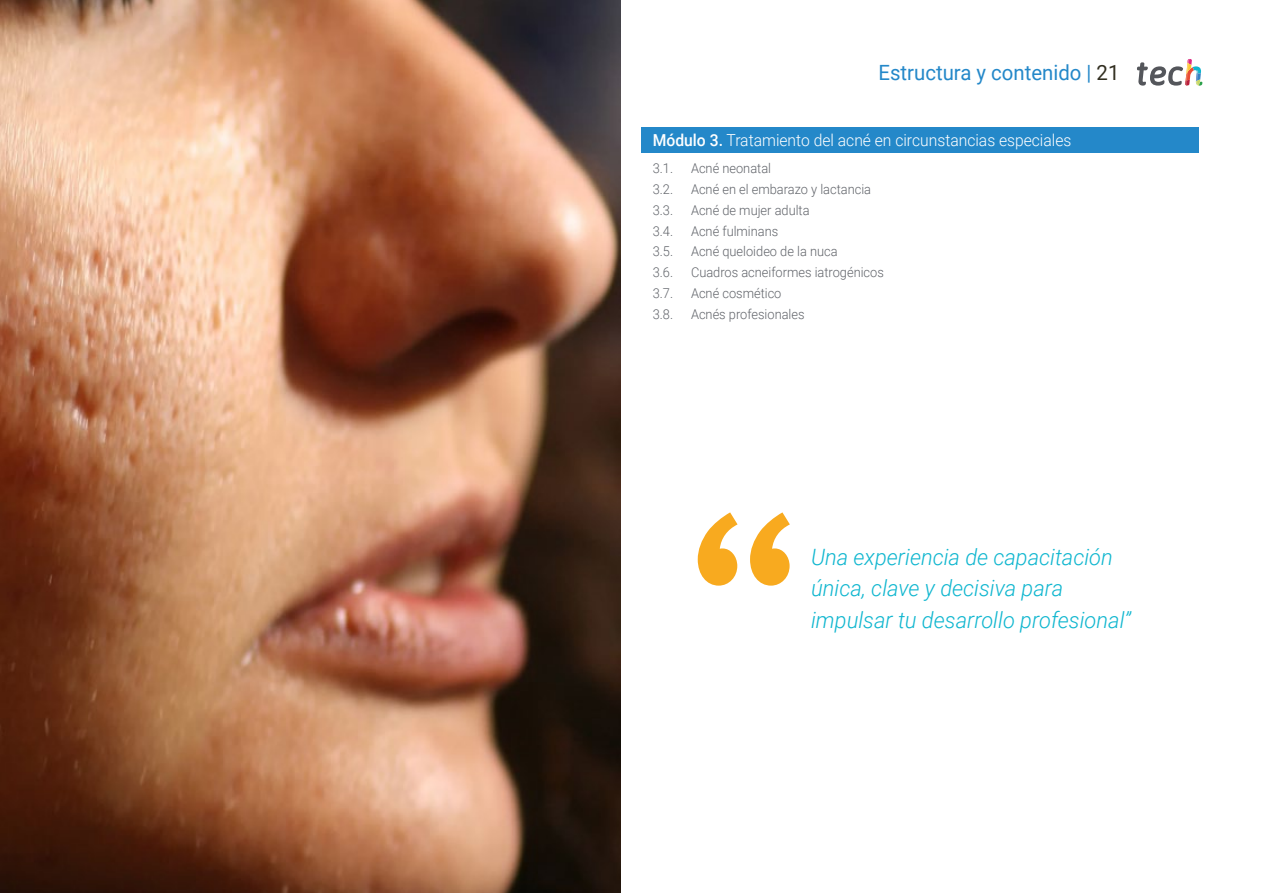
<style>
.page{position:relative;width:1263px;height:893px;background:#fff}
.page>*{position:absolute;margin:0;border:0;box-sizing:border-box;transform-origin:0 0}
.t1{font:italic 300 22.5px/31.5px "Roboto";color:#0fb6cf}
.t2{font:21px "Roboto";color:#2488c9}
.t3{font:300 16.5px "Roboto";color:#fff;scale:.95 1}
.t4{font:300 13.5px "Roboto";color:#61646a;scale:.95 1}
.s1{color:#312e20}
.s2{font-weight:500}
</style>
<div class="page">
<img style="left:0;top:0;width:621px;height:893px">
<svg style="left:1137px;top:59px;width:65px;height:27px"></svg>
<svg style="left:698px;top:512px;width:92px;height:74px"></svg>
<div style="left:642px;top:128px;width:557px;height:25px;background:#2488c9"></div>
<h2 class="t2" style="left:878px;top:57px;width:242px">Estructura y contenido | <span class="s1">21</span></h2>
<p class="t3" style="left:653px;top:129px;width:442px"><span class="s2">Módulo 3.</span> Tratamiento del acné en circunstancias especiales</p>
<p class="t4" style="left:653px;top:159px;width:23px">3.1.</p>
<p class="t4" style="left:691px;top:159px;width:86px">Acné neonatal</p>
<p class="t4" style="left:653px;top:180px;width:23px">3.2.</p>
<p class="t4" style="left:691px;top:180px;width:191px">Acné en el embarazo y lactancia</p>
<p class="t4" style="left:653px;top:201px;width:23px">3.3.</p>
<p class="t4" style="left:691px;top:201px;width:126px">Acné de mujer adulta</p>
<p class="t4" style="left:653px;top:221px;width:23px">3.4.</p>
<p class="t4" style="left:691px;top:221px;width:93px">Acné fulminans</p>
<p class="t4" style="left:653px;top:242px;width:23px">3.5.</p>
<p class="t4" style="left:691px;top:242px;width:156px">Acné queloideo de la nuca</p>
<p class="t4" style="left:653px;top:263px;width:23px">3.6.</p>
<p class="t4" style="left:691px;top:263px;width:205px">Cuadros acneiformes iatrogénicos</p>
<p class="t4" style="left:653px;top:284px;width:23px">3.7.</p>
<p class="t4" style="left:691px;top:284px;width:97px">Acné cosmético</p>
<p class="t4" style="left:653px;top:304px;width:23px">3.8.</p>
<p class="t4" style="left:691px;top:304px;width:121px">Acnés profesionales</p>
<h1 class="t1" style="left:811px;top:540px;width:321px">Una experiencia de capacitación única, clave y decisiva para impulsar tu desarrollo profesional”</h1>
</div>
